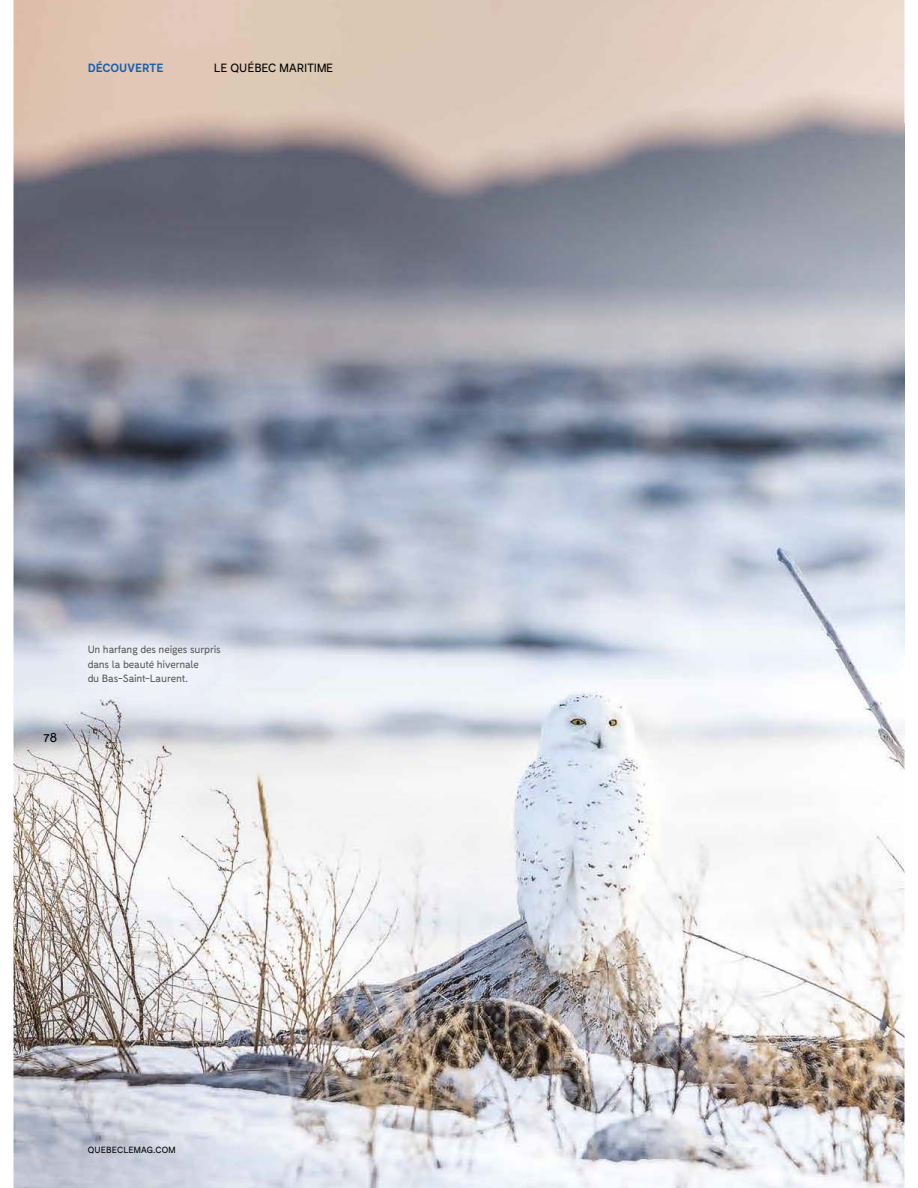
<style>
.page{position:relative;width:918px;height:1188px;background:#fff}
.page>*{position:absolute;margin:0;border:0;box-sizing:border-box;transform-origin:0 0}
.t1{font:13.5px "Fabrik";color:#000}
.t2{font:12px "Fabrik";color:#000}
.t3{font:700 12px "Fabrik";color:#1961ac}
.t4{font:10.5px/14.2px "Fabrik";letter-spacing:-.01em;color:#575756}
.t5{font:9px "Fabrik";letter-spacing:.01em;color:#000}
</style>
<div class="page">
<img style="left:13px;top:0;width:891px;height:1188px">
<img style="left:904px;top:123px;width:1px;height:629px">
<img style="left:902px;top:123px;width:2px;height:629px">
<img style="left:58px;top:616px;width:191px;height:97px">
<p class="t3" style="left:88px;top:63px;width:77px">DÉCOUVERTE</p>
<p class="t2" style="left:214px;top:63px;width:121px">LE QUÉBEC MARITIME</p>
<p class="t1" style="left:44px;top:732px;width:15px">78</p>
<p class="t4" style="left:88px;top:643px;width:135px">Un harfang des neiges surpris dans la beauté hivernale<br>du Bas-Saint-Laurent.</p>
<p class="t5" style="left:88px;top:1147px;width:89px">QUEBECLEMAG.COM</p>
</div>
